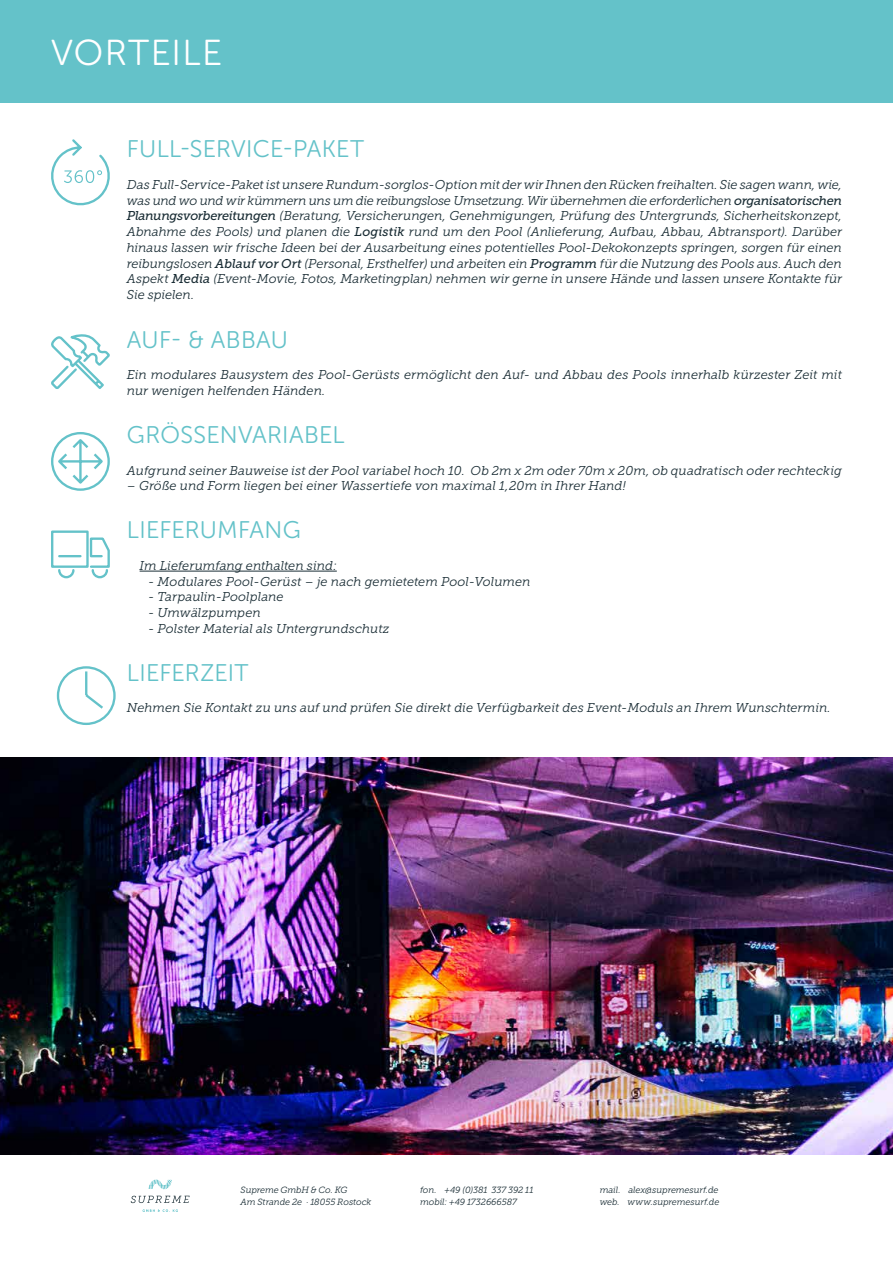
<style>
.page{position:relative;width:893px;height:1263px;background:#fff}
.page>*{position:absolute;margin:0;border:0;box-sizing:border-box;transform-origin:0 0}
.t1{font:36px "Museo Sans Rounded 300";letter-spacing:.04em;color:#fff}
.t2{font:24px "Museo Sans Rounded 300";letter-spacing:.015em;color:#64c2c9}
.t3{font:italic 12.75px/15.8px "Museo Slab 300";color:#1a2d35;text-align:justify}
.t4{font:italic 9px/12px "Museo Slab 300";letter-spacing:-.01em;color:#1a2d35}
.s1{font-family:"Museo Slab 500"}
</style>
<div class="page">
<svg style="left:143px;top:1209px;width:35px;height:3px"></svg>
<svg style="left:148px;top:1179px;width:24px;height:10px"></svg>
<svg style="left:131px;top:1196px;width:59px;height:7px"></svg>
<div style="left:0;top:0;width:893px;height:102px;background:#64c2c9"></div>
<svg style="left:51px;top:139px;width:59px;height:67px"></svg>
<svg style="left:51px;top:334px;width:59px;height:55px"></svg>
<svg style="left:51px;top:432px;width:59px;height:59px"></svg>
<svg style="left:51px;top:530px;width:59px;height:49px"></svg>
<hr style="left:140px;top:571px;width:197px;height:1px;background:#1a2d35">
<svg style="left:56px;top:666px;width:60px;height:59px"></svg>
<img style="left:0;top:758px;width:893px;height:396px">
<h1 class="t1" style="left:51px;top:33px;width:172px">VORTEILE</h1>
<h2 class="t2" style="left:127px;top:136px;width:239px">FULL-SERVICE-PAKET</h2>
<p class="t3" style="left:127px;top:177px;width:717px">Das Full-Service-Paket ist unsere Rundum-sorglos-Option mit der wir Ihnen den Rücken freihalten. Sie sagen wann, wie, was und wo und wir kümmern uns um die reibungslose Umsetzung. Wir übernehmen die erforderlichen <span class="s1">organisatorischen Planungsvorbereitungen</span> (Beratung, Versicherungen, Genehmigungen, Prüfung des Untergrunds, Sicherheitskonzept, Abnahme des Pools) und planen die <span class="s1">Logistik</span> rund um den Pool (Anlieferung, Aufbau, Abbau, Abtransport). Darüber hinaus lassen wir frische Ideen bei der Ausarbeitung eines potentielles Pool-Dekokonzepts springen, sorgen für einen reibungslosen <span class="s1">Ablauf vor Ort</span> (Personal, Ersthelfer) und arbeiten ein <span class="s1">Programm</span> für die Nutzung des Pools aus. Auch den Aspekt <span class="s1">Media</span> (Event-Movie, Fotos, Marketingplan) nehmen wir gerne in unsere Hände und lassen unsere Kontakte für Sie spielen.</p>
<h2 class="t2" style="left:127px;top:327px;width:163px">AUF- &amp; ABBAU</h2>
<p class="t3" style="left:127px;top:367px;width:717px">Ein modulares Bausystem des Pool-Gerüsts ermöglicht den Auf- und Abbau des Pools innerhalb kürzester Zeit mit nur wenigen helfenden Händen.</p>
<h2 class="t2" style="left:127px;top:422px;width:219px">GRÖSSENVARIABEL</h2>
<p class="t3" style="left:127px;top:462px;width:717px">Aufgrund seiner Bauweise ist der Pool variabel hoch 10. Ob 2m x 2m oder 70m x 20m, ob quadratisch oder rechteckig</p>
<p class="t3" style="left:127px;top:478px;width:500px">– Größe und Form liegen bei einer Wassertiefe von maximal 1,20m in Ihrer Hand!</p>
<h2 class="t2" style="left:127px;top:517px;width:175px">LIEFERUMFANG</h2>
<p class="t3" style="left:140px;top:558px;width:199px">Im Lieferumfang enthalten sind:</p>
<p class="t3" style="left:148px;top:573px;width:384px">- Modulares Pool-Gerüst – je nach gemietetem Pool-Volumen</p>
<p class="t3" style="left:148px;top:589px;width:137px">- Tarpaulin-Poolplane</p>
<p class="t3" style="left:148px;top:605px;width:114px">- Umwälzpumpen</p>
<p class="t3" style="left:148px;top:621px;width:243px">- Polster Material als Untergrundschutz</p>
<h2 class="t2" style="left:127px;top:660px;width:123px">LIEFERZEIT</h2>
<p class="t3" style="left:127px;top:700px;width:705px">Nehmen Sie Kontakt zu uns auf und prüfen Sie direkt die Verfügbarkeit des Event-Moduls an Ihrem Wunschtermin.</p>
<p class="t4" style="left:241px;top:1184px;width:132px">Supreme GmbH &amp; Co. KG<br>Am Strande 2e · 18055 Rostock</p>
<p class="t4" style="left:420px;top:1184px;width:115px">fon. +49 (0)381 337 392 11 mobil: +49 1732666587</p>
<p class="t4" style="left:600px;top:1184px;width:121px">mail. alex@supremesurf.de web. www.supremesurf.de</p>
</div>
